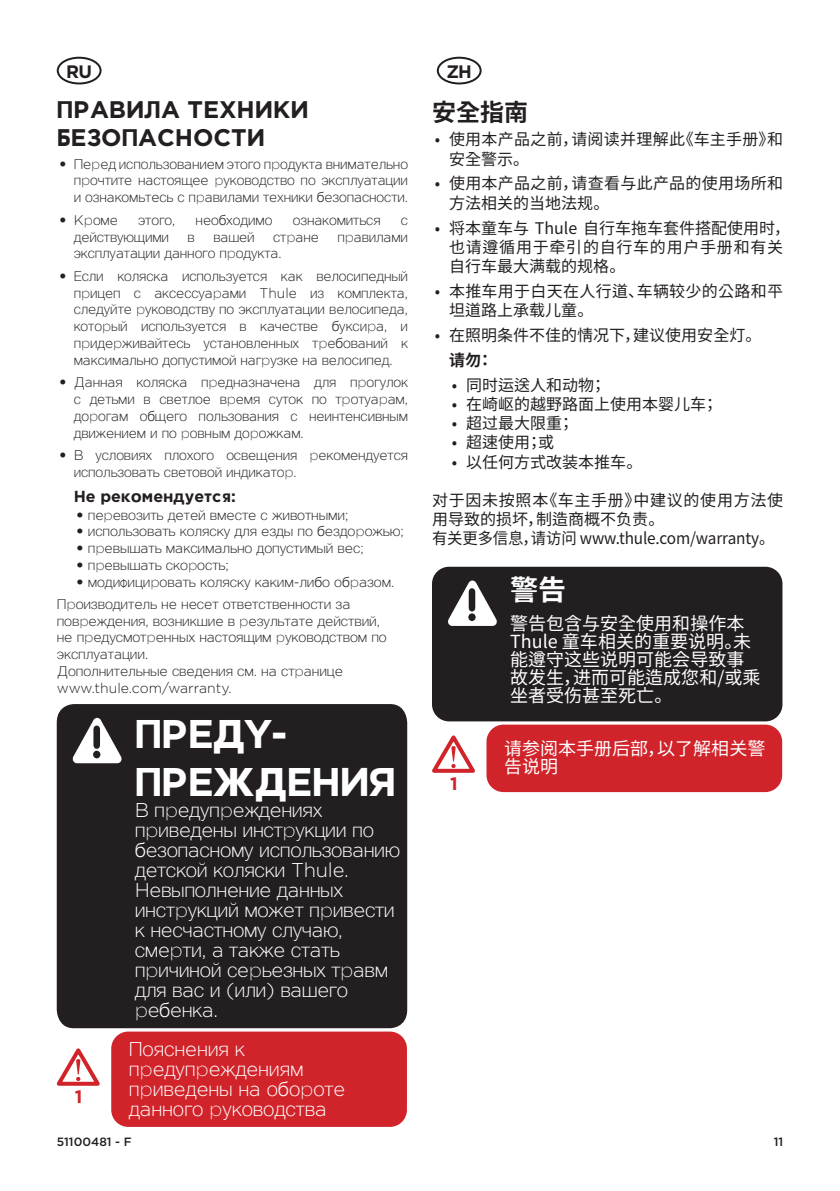
<style>
.page{position:relative;width:840px;height:1191px;background:#fff}
.page>*{position:absolute;margin:0;border:0;box-sizing:border-box;transform-origin:0 0}
.t1{font:700 40px/48px "Thule";letter-spacing:-.04em;color:#fff}
.t2{font:700 28px "Noto Sans CJ Kkr";color:#fff}
.t3{font:700 24px/28px "Thule";color:#231f20}
.t4{font:700 24px "Noto Sans CJ Kkr";color:#231f20}
.t5{font:300 20px/20px "Thule";letter-spacing:-.01em;color:#fff}
.t6{font:18px/18px "Noto Sans CJ Kkr";color:#fff}
.t7{font:700 18px "Gotham";color:#231f20}
.t8{font:700 18px "Gotham";color:#d1232a}
.t9{font:16px/19.2px "Noto Sans CJ Kkr";color:#231f20}
.t10{font:16px/19.2px "Noto Sans CJ Kkr";letter-spacing:.02em;color:#231f20}
.t11{font:16px/19.2px "Noto Sans CJ Kkr";letter-spacing:.045em;color:#231f20}
.t12{font:16px "Noto Sans CJ Kkr";color:#231f20;scale:.96 1}
.t13{font:700 16px "Thule";color:#231f20}
.t14{font:700 16px "Noto Sans CJ Kkr";color:#231f20}
.t15{font:300 14px/16.8px "Thule";color:#231f20;text-align:justify}
.t16{font:500 12px "Gotham";color:#231f20}
</style>
<div class="page">
<div style="left:57px;top:57px;width:44px;height:27px;border:2px solid #231f20;border-radius:50%"></div>
<div style="left:57px;top:704px;width:350px;height:324px;background:#231f20;border-radius:18px"></div>
<svg style="left:72px;top:718px;width:50px;height:45px"></svg>
<svg style="left:56px;top:1048px;width:44px;height:38px"></svg>
<div style="left:111px;top:1031px;width:295px;height:95px;background:#d1232a;border-radius:17px"></div>
<div style="left:436px;top:57px;width:45px;height:27px;border:2px solid #231f20;border-radius:50%"></div>
<div style="left:432px;top:567px;width:350px;height:154px;background:#231f20;border-radius:17px"></div>
<svg style="left:448px;top:580px;width:48px;height:46px"></svg>
<svg style="left:432px;top:735px;width:43px;height:38px"></svg>
<div style="left:486px;top:724px;width:295px;height:68px;background:#d1232a;border-radius:17px"></div>
<p class="t7" style="left:66px;top:59px;width:27px">RU</p>
<p class="t3" style="left:57px;top:96px;width:253px">ПРАВИЛА ТЕХНИКИ<br>БЕЗОПАСНОСТИ</p>
<p class="t15" style="left:74px;top:155px;width:335px;text-indent:-14px">• Перед использованием этого продукта внимательно прочтите настоящее руководство по эксплуатации и ознакомьтесь с правилами техники безопасности.</p>
<p class="t15" style="left:60px;top:211px;width:60px">• Кроме</p>
<p class="t15" style="left:138px;top:211px;width:39px">этого,</p>
<p class="t15" style="left:195px;top:211px;width:78px">необходимо</p>
<p class="t15" style="left:292px;top:211px;width:89px">ознакомиться</p>
<p class="t15" style="left:400px;top:211px;width:9px">с</p>
<p class="t15" style="left:74px;top:228px;width:97px">действующими</p>
<p class="t15" style="left:187px;top:228px;width:9px">в</p>
<p class="t15" style="left:213px;top:228px;width:43px">вашей</p>
<p class="t15" style="left:273px;top:228px;width:47px">стране</p>
<p class="t15" style="left:337px;top:228px;width:72px">правилами</p>
<p class="t15" style="left:74px;top:245px;width:209px">эксплуатации данного продукта.</p>
<p class="t15" style="left:74px;top:267px;width:335px;text-indent:-14px">• Если коляска используется как велосипедный прицеп с аксессуарами Thule из комплекта, следуйте руководству по эксплуатации велосипеда, который используется в качестве буксира, и придерживайтесь установленных требований к максимально допустимой нагрузке на велосипед.</p>
<p class="t15" style="left:74px;top:373px;width:335px;text-indent:-14px">• Данная коляска предназначена для прогулок с детьми в светлое время суток по тротуарам, дорогам общего пользования с неинтенсивным движением и по ровным дорожкам.</p>
<p class="t15" style="left:74px;top:446px;width:335px;text-indent:-14px">• В условиях плохого освещения рекомендуется использовать световой индикатор.</p>
<p class="t13" style="left:74px;top:487px;width:164px">Не рекомендуется:</p>
<p class="t15" style="left:77px;top:506px;width:273px">• перевозить детей вместе с животными;</p>
<p class="t15" style="left:77px;top:522px;width:328px">• использовать коляску для езды по бездорожью;</p>
<p class="t15" style="left:77px;top:539px;width:288px">• превышать максимально допустимый вес;</p>
<p class="t15" style="left:77px;top:556px;width:154px">• превышать скорость;</p>
<p class="t15" style="left:77px;top:573px;width:319px">• модифицировать коляску каким-либо образом.</p>
<p class="t15" style="left:57px;top:595px;width:331px;text-align:left">Производитель не несет ответственности за повреждения, возникшие в результате действий, не предусмотренных настоящим руководством по эксплуатации.</p>
<p class="t15" style="left:57px;top:662px;width:287px">Дополнительные сведения см. на странице www.thule.com/warranty.</p>
<p class="t1" style="left:135px;top:710px;width:263px">ПРЕДУ-<br>ПРЕЖДЕНИЯ</p>
<p class="t5" style="left:135px;top:799px;width:266px">В предупреждениях приведены инструкции по безопасному использованию детской коляски Thule.<br>Невыполнение данных инструкций может привести к несчастному случаю, смерти, а также стать причиной серьезных травм для вас и (или) вашего ребенка.</p>
<p class="t8" style="left:75px;top:1084px;width:9px">1</p>
<p class="t5" style="left:129px;top:1038px;width:218px">Пояснения к предупреждениям приведены на обороте данного руководства</p>
<p class="t7" style="left:446px;top:59px;width:27px">ZH</p>
<p class="t4" style="left:432px;top:98px;width:97px">安全指南</p>
<p class="t9" style="left:449px;top:130px;width:335px;text-indent:-14px">• 使用本产品之前，请阅读并理解此《车主手册》和安全警示。</p>
<p class="t10" style="left:449px;top:174px;width:335px;text-indent:-14px">• 使用本产品之前，请查看与此产品的使用场所和方法相关的当地法规。</p>
<p class="t9" style="left:449px;top:218px;width:342px;text-indent:-14px">• 将本童车与 Thule 自行车拖车套件搭配使用时，也请遵循用于牵引的自行车的用户手册和有关自行车最大满载的规格。</p>
<p class="t10" style="left:449px;top:282px;width:335px;text-indent:-14px">• 本推车用于白天在人行道、车辆较少的公路和平坦道路上承载儿童。</p>
<p class="t9" style="left:434px;top:326px;width:328px">• 在照明条件不佳的情况下，建议使用安全灯。</p>
<p class="t14" style="left:449px;top:351px;width:45px">请勿：</p>
<p class="t9" style="left:451px;top:375px;width:156px">• 同时运送人和动物；</p>
<p class="t9" style="left:451px;top:395px;width:268px">• 在崎岖的越野路面上使用本婴儿车；</p>
<p class="t9" style="left:451px;top:414px;width:124px">• 超过最大限重；</p>
<p class="t9" style="left:451px;top:433px;width:104px">• 超速使用；或</p>
<p class="t9" style="left:451px;top:452px;width:192px">• 以任何方式改装本推车。</p>
<p class="t11" style="left:432px;top:491px;width:352px">对于因未按照本《车主手册》中建议的使用方法使用导致的损坏，制造商概不负责。</p>
<p class="t12" style="left:432px;top:529px;width:358px">有关更多信息，请访问 www.thule.com/warranty。</p>
<p class="t2" style="left:510px;top:574px;width:57px">警告</p>
<p class="t6" style="left:510px;top:614px;width:252px">警告包含与安全使用和操作本<br>Thule 童车相关的重要说明。未能遵守这些说明可能会导致事故发生，进而可能造成您和/或乘坐者受伤甚至死亡。</p>
<p class="t8" style="left:450px;top:771px;width:9px">1</p>
<p class="t6" style="left:504px;top:740px;width:262px">请参阅本手册后部，以了解相关警告说明</p>
<p class="t16" style="left:57px;top:1133px;width:76px">51100481 - F</p>
<p class="t16" style="left:773px;top:1133px;width:11px">11</p>
</div>
